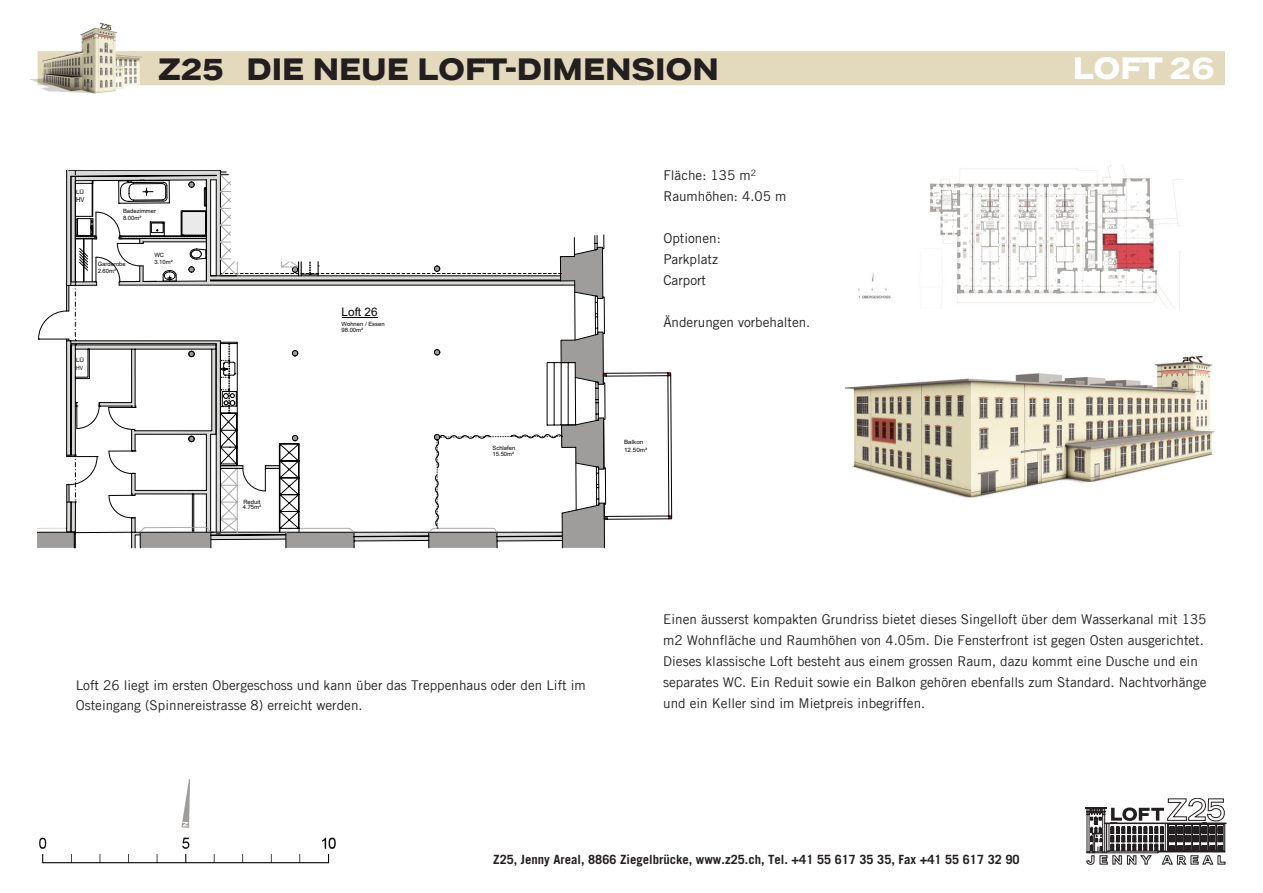
<style>
.page{position:relative;width:1263px;height:893px;background:#fff}
.page>*{position:absolute;margin:0;border:0;box-sizing:border-box;transform-origin:0 0}
.t1{font:700 31.5px "Coop Expanded";color:#231f20}
.t2{font:700 31.5px "Coop Expanded";color:#fff}
.t3{font:13.5px/21px "Trade Gothic LT Com";color:#231f20}
.t4{font:13.5px/21px "Trade Gothic LT Std";color:#231f20}
.t5{font:700 12.75px "Trade Gothic LT Std";color:#231f20}
.t6{font:11.7px "Arial";color:#020102}
.t7{font:7.05px "Arial";color:#020102;scale:.86 1}
.t8{font:5.85px/6.1px "Arial";color:#020102}
.t9{font:5.85px/8.4px "Arial";color:#020102;scale:1.07 1}
</style>
<div class="page">
<img style="left:29px;top:22px;width:1196px;height:72px">
<svg style="left:1085px;top:798px;width:141px;height:66px"></svg>
<img style="left:181px;top:779px;width:9px;height:49px">
<img style="left:39px;top:837px;width:297px;height:26px">
<img style="left:858px;top:165px;width:324px;height:144px">
<img style="left:845px;top:355px;width:370px;height:143px">
<svg style="left:37px;top:170px;width:636px;height:379px"></svg>
<h1 class="t1" style="left:157px;top:58px;width:563px">Z25 DIE NEUE LOFT-DIMENSION</h1>
<h1 class="t2" style="left:1073px;top:58px;width:143px">LOFT 26</h1>
<p class="t9" style="left:76px;top:188px;width:9px">LÜ</p>
<p class="t7" style="left:76px;top:196px;width:11px">HV</p>
<p class="t8" style="left:123px;top:208px;width:35px">Badezimmer<br>8.00m²</p>
<p class="t8" style="left:98px;top:261px;width:30px">Garderobe</p>
<p class="t8" style="left:98px;top:267px;width:20px">2.60m²</p>
<p class="t8" style="left:154px;top:252px;width:11px">WC</p>
<p class="t8" style="left:154px;top:259px;width:20px">3.10m²</p>
<p class="t9" style="left:76px;top:355px;width:9px">LÜ<br>HV</p>
<p class="t8" style="left:243px;top:499px;width:20px;line-height:5.6px">Reduit<br>4.75m²</p>
<p class="t6" style="left:342px;top:305px;width:37px">Loft 26</p>
<p class="t8" style="left:342px;top:321px;width:45px">Wohnen / Essen<br>98.00m²</p>
<p class="t4" style="left:663px;top:166px;width:124px">Fläche: 135 m<sup>2<br></sup>Raumhöhen: 4.05 m</p>
<p class="t4" style="left:663px;top:229px;width:59px">Optionen:<br>Parkplatz<br>Carport</p>
<p class="t4" style="left:663px;top:313px;width:149px">Änderungen vorbehalten.</p>
<p class="t8" style="left:492px;top:445px;width:24px">Schlafen<br>15.50m²</p>
<p class="t9" style="left:624px;top:437px;width:23px">Balkon<br>12.50m²</p>
<p class="t3" style="left:76px;top:675px;width:511px;line-height:20.4px">Loft 26 liegt im ersten Obergeschoss und kann über das Treppenhaus oder den Lift im<br>Osteingang (Spinnereistrasse 8) erreicht werden.</p>
<p class="t3" style="left:663px;top:609px;width:545px">Einen äusserst kompakten Grundriss bietet dieses Singelloft über dem Wasserkanal mit 135 m2 Wohnfläche und Raumhöhen von 4.05m. Die Fensterfront ist gegen Osten ausgerichtet.<br>Dieses klassische Loft besteht aus einem grossen Raum, dazu kommt eine Dusche und ein separates WC. Ein Reduit sowie ein Balkon gehören ebenfalls zum Standard. Nachtvorhänge und ein Keller sind im Mietpreis inbegriffen.</p>
<p class="t5" style="left:493px;top:855px;width:528px">Z25, Jenny Areal, 8866 Ziegelbrücke, www.z25.ch, Tel. +41 55 617 35 35, Fax +41 55 617 32 90</p>
</div>
